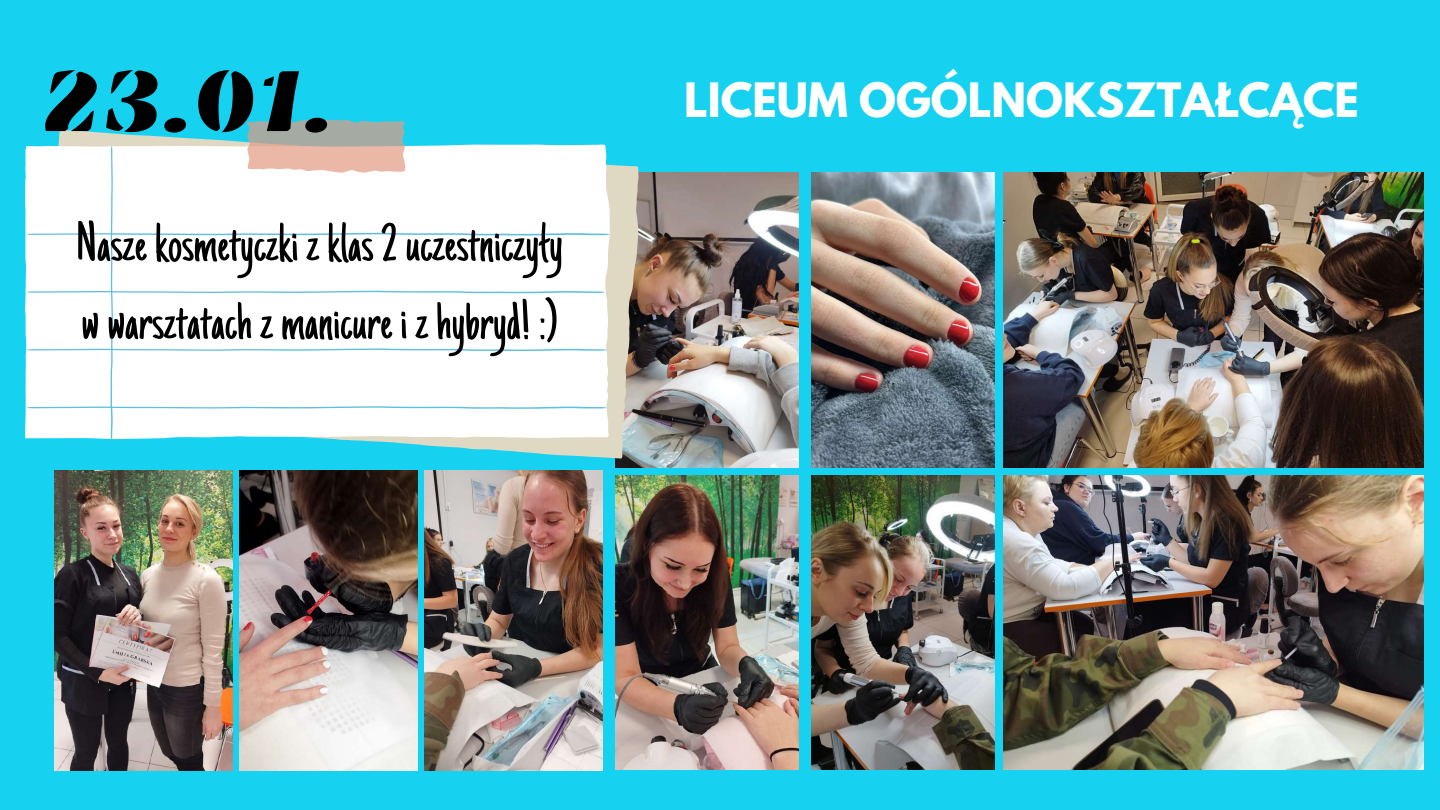
<style>
.page{position:relative;width:1440px;height:810px;background:#17d1f1}
.page>*{position:absolute;margin:0;border:0;box-sizing:border-box;transform-origin:0 0}
.t1{font:91.1px "Emblema One";color:#000}
.t2{font:56px/78px "Just Another Hand";color:#000}
.t3{font:700 42px "League Spartan";color:#fffffe}
</style>
<div class="page">
<img style="left:54px;top:471px;width:178px;height:299px">
<img style="left:240px;top:471px;width:177px;height:299px">
<img style="left:425px;top:471px;width:178px;height:299px">
<img style="left:1003px;top:172px;width:420px;height:296px">
<img style="left:1003px;top:475px;width:420px;height:295px">
<img style="left:812px;top:172px;width:183px;height:296px">
<img style="left:812px;top:475px;width:183px;height:295px">
<img style="left:616px;top:172px;width:183px;height:296px">
<img style="left:616px;top:475px;width:183px;height:295px">
<svg style="left:58px;top:130px;width:581px;height:329px"></svg>
<div style="left:25px;top:145px;width:587px;height:295px;background:#fff"></div>
<svg style="left:247px;top:120px;width:158px;height:53px;background:#c6b6ab"></svg>
<h1 class="t1" style="left:41px;top:47px;width:294px">23.01.</h1>
<p class="t3" style="left:684px;top:79px;width:676px">LICEUM OGÓLNOKSZTAŁCĄCE</p>
<p class="t2" style="left:75px;top:210px;width:489px">Nasze kosmetyczki z klas 2 uczestniczyły wwarsztatach z manicure i z hybryd! :)</p>
</div>
